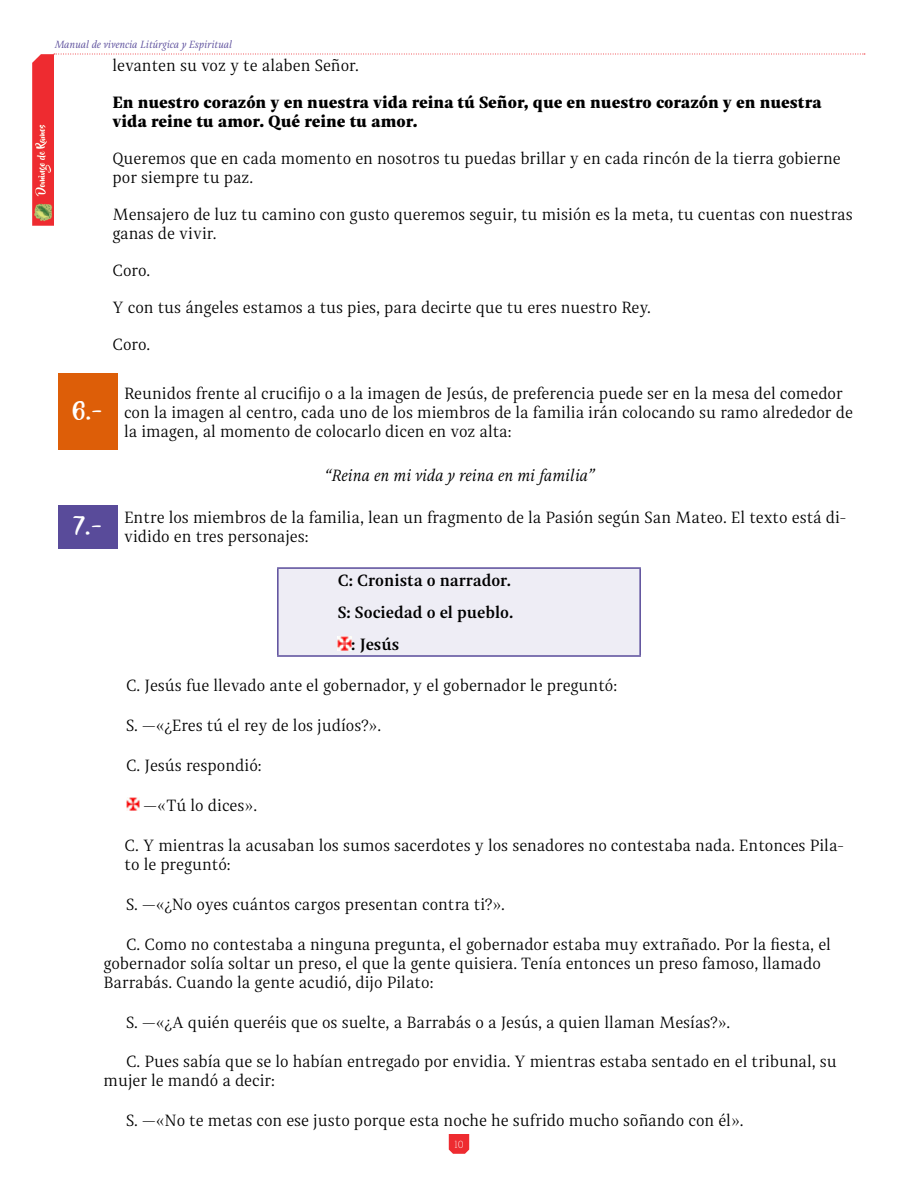
<style>
.page{position:relative;width:918px;height:1188px;background:#fff}
.page>*{position:absolute;margin:0;border:0;box-sizing:border-box;transform-origin:0 0}
.t1{font:21px "Beyond The Mountains";color:#fff}
.t2{font:16.5px/18.9px "Indivisa Text Serif";color:#000}
.t3{font:900 16.5px/19px "Indivisa Text Serif";color:#000}
.t4{font:700 16.5px "Indivisa Text Serif";color:#000}
.t5{font:italic 16.5px "Indivisa Text Serif";color:#000}
.t6{font:italic 10.5px "Indivisa Text Serif";color:#594b9a}
.t7{font:300 10.5px "Indivisa Text Serif";color:#fff}
</style>
<div class="page">
<svg style="left:449px;top:1134px;width:20px;height:20px"></svg>
<svg style="left:54px;top:54px;width:811px;height:1px"></svg>
<img style="left:32px;top:54px;width:22px;height:171px">
<div style="left:58px;top:374px;width:60px;height:76px;background:#dd5e08"></div>
<div style="left:58px;top:505px;width:60px;height:43px;background:#594b9a"></div>
<div style="left:278px;top:568px;width:362px;height:88px;background:#eeedf5"></div>
<hr style="left:277px;top:567px;width:364px;height:2px;background:#594b9a">
<hr style="left:277px;top:569px;width:2px;height:86px;background:#594b9a">
<hr style="left:639px;top:569px;width:2px;height:86px;background:#594b9a">
<hr style="left:277px;top:655px;width:364px;height:2px;background:#594b9a">
<svg style="left:338px;top:637px;width:13px;height:13px"></svg>
<img style="left:126px;top:797px;width:14px;height:14px">
<p class="t6" style="left:54px;top:36px;width:179px">Manual de vivencia Litúrgica y Espiritual</p>
<p class="t2" style="left:112px;top:55px;width:248px">levanten su voz y te alaben Señor.</p>
<p class="t3" style="left:112px;top:91px;width:711px">En nuestro corazón y en nuestra vida reina tú Señor, que en nuestro corazón y en nuestra vida reine tu amor. Qué reine tu amor.</p>
<p class="t2" style="left:112px;top:148px;width:730px">Queremos que en cada momento en nosotros tu puedas brillar y en cada rincón de la tierra gobierne por siempre tu paz.</p>
<p class="t2" style="left:112px;top:204px;width:742px">Mensajero de luz tu camino con gusto queremos seguir, tu misión es la meta, tu cuentas con nuestras ganas de vivir.</p>
<p class="t2" style="left:112px;top:260px;width:39px">Coro.</p>
<p class="t2" style="left:112px;top:297px;width:540px">Y con tus ángeles estamos a tus pies, para decirte que tu eres nuestro Rey.</p>
<p class="t2" style="left:112px;top:334px;width:39px">Coro.</p>
<p class="t1" style="left:73px;top:400px;width:33px">6.-</p>
<p class="t2" style="left:124px;top:383px;width:730px">Reunidos frente al crucifijo o a la imagen de Jesús, de preferencia puede ser en la mesa del comedor con la imagen al centro, cada uno de los miembros de la familia irán colocando su ramo alrededor de la imagen, al momento de colocarlo dicen en voz alta:</p>
<p class="t5" style="left:324px;top:462px;width:272px">“Reina en mi vida y reina en mi familia”</p>
<p class="t1" style="left:73px;top:515px;width:32px">7.-</p>
<p class="t2" style="left:124px;top:507px;width:724px">Entre los miembros de la familia, lean un fragmento de la Pasión según San Mateo. El texto está di&shy;vidido en tres personajes:</p>
<p class="t4" style="left:338px;top:567px;width:175px">C: Cronista o narrador.</p>
<p class="t4" style="left:338px;top:599px;width:177px">S: Sociedad o el pueblo.</p>
<p class="t4" style="left:351px;top:631px;width:49px">: Jesús</p>
<p class="t2" style="left:126px;top:675px;width:493px">C. Jesús fue llevado ante el gobernador, y el gobernador le preguntó:</p>
<p class="t2" style="left:126px;top:715px;width:257px">S. —«¿Eres tú el rey de los judíos?».</p>
<p class="t2" style="left:126px;top:755px;width:137px">C. Jesús respondió:</p>
<p class="t2" style="left:144px;top:795px;width:115px">—«Tú lo dices».</p>
<p class="t2" style="left:125px;top:835px;width:721px">C. Y mientras la acusaban los sumos sacerdotes y los senadores no contestaba nada. Entonces Pila&shy;to le preguntó:</p>
<p class="t2" style="left:126px;top:894px;width:381px">S. —«¿No oyes cuántos cargos presentan contra ti?».</p>
<p class="t2" style="left:103px;top:934px;width:729px;text-indent:23px">C. Como no contestaba a ninguna pregunta, el gobernador estaba muy extrañado. Por la fiesta, el gobernador solía soltar un preso, el que la gente quisiera. Tenía entonces un preso famoso, llamado<br>Barrabás. Cuando la gente acudió, dijo Pilato:</p>
<p class="t2" style="left:126px;top:1012px;width:606px">S. —«¿A quién queréis que os suelte, a Barrabás o a Jesús, a quien llaman Mesías?».</p>
<p class="t2" style="left:103px;top:1052px;width:735px;text-indent:23px">C. Pues sabía que se lo habían entregado por envidia. Y mientras estaba sentado en el tribunal, su mujer le mandó a decir:</p>
<p class="t2" style="left:126px;top:1110px;width:619px">S. —«No te metas con ese justo porque esta noche he sufrido mucho soñando con él».</p>
<p class="t7" style="left:454px;top:1136px;width:11px">10</p>
</div>
